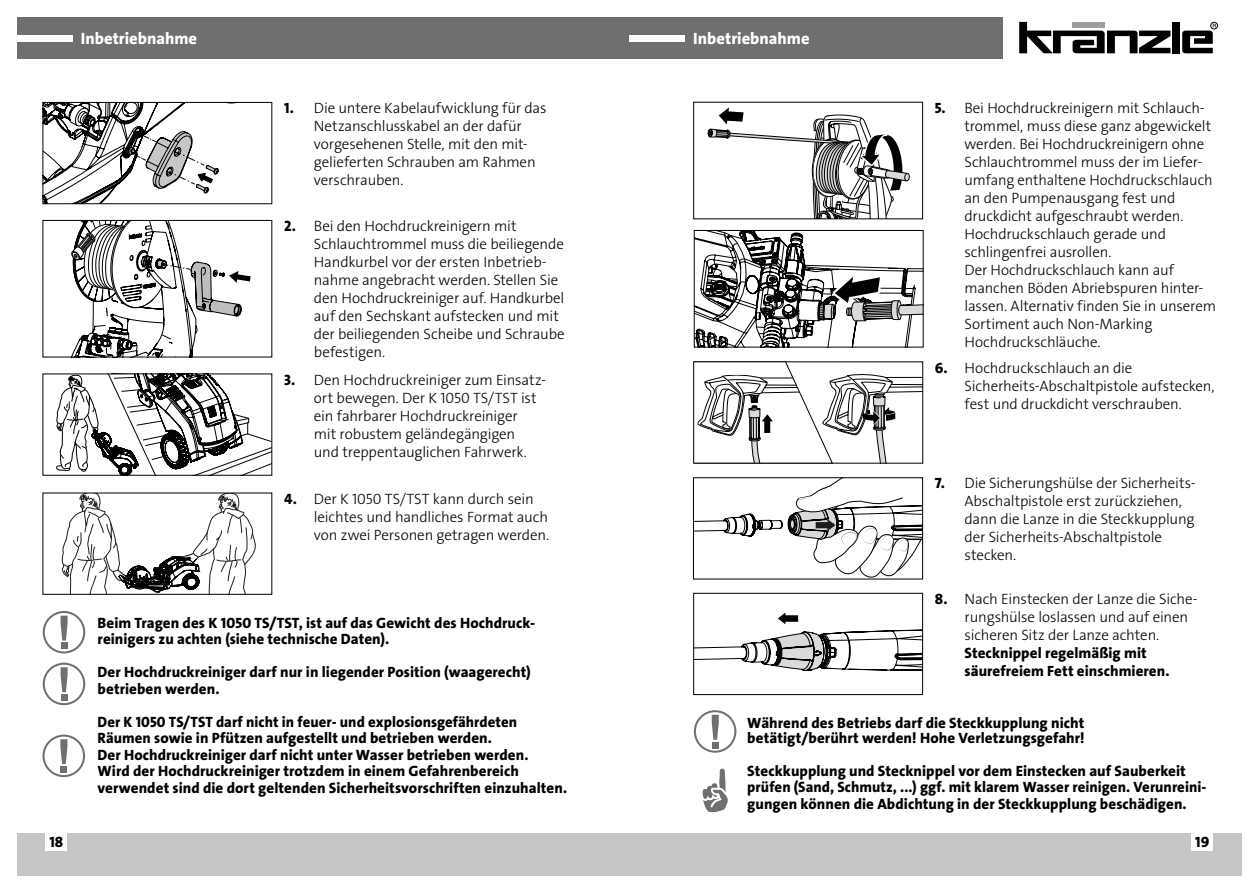
<style>
.page{position:relative;width:1259px;height:893px;background:#fff}
.page>*{position:absolute;margin:0;border:0;box-sizing:border-box;transform-origin:0 0}
.t1{font:16.5px "The Sans LP8 Ex Bld";color:#fff}
.t2{font:15px/18px "The Sans LP3 Lig";letter-spacing:-.01em;color:#000}
.t3{font:15px/16.5px "The Sans LP8 Ex Bld";letter-spacing:.005em;color:#000}
.s1{font-family:"The Sans LP8 Ex Bld"}
</style>
<div class="page">
<div style="left:629px;top:833px;width:613px;height:43px;background:#c6c6c6"></div>
<div style="left:17px;top:833px;width:612px;height:43px;background:#c6c6c6"></div>
<div style="left:1191px;top:833px;width:22px;height:18px;background:#fff"></div>
<div style="left:46px;top:833px;width:21px;height:18px;background:#fff"></div>
<div style="left:17px;top:17px;width:985px;height:41px;background:#706f6f"></div>
<div style="left:17px;top:35px;width:55px;height:6px;background:#fff"></div>
<div style="left:629px;top:35px;width:56px;height:6px;background:#fff"></div>
<svg style="left:1019px;top:22px;width:151px;height:31px"></svg>
<div style="left:1172px;top:22px;width:7px;height:31px;background:#000"></div>
<div style="left:1210px;top:22px;width:7px;height:7px;border:1px solid #000;border-radius:50%"></div>
<svg style="left:1182px;top:24px;width:34px;height:29px"></svg>
<svg style="left:45px;top:104px;width:174px;height:98px"></svg>
<div style="left:43px;top:102px;width:229px;height:102px;border:1px solid #000"></div>
<svg style="left:56px;top:376px;width:214px;height:98px"></svg>
<svg style="left:62px;top:495px;width:194px;height:98px"></svg>
<div style="left:43px;top:493px;width:229px;height:102px;border:1px solid #000"></div>
<svg style="left:43px;top:663px;width:42px;height:42px"></svg>
<div style="left:61px;top:694px;width:6px;height:7px;background:#706f6f"></div>
<svg style="left:43px;top:611px;width:42px;height:42px"></svg>
<svg style="left:693px;top:101px;width:230px;height:119px"></svg>
<svg style="left:71px;top:222px;width:180px;height:133px"></svg>
<div style="left:43px;top:220px;width:229px;height:137px;border:1px solid #000"></div>
<svg style="left:693px;top:361px;width:230px;height:103px"></svg>
<svg style="left:693px;top:592px;width:230px;height:103px"></svg>
<svg style="left:693px;top:477px;width:230px;height:103px"></svg>
<svg style="left:43px;top:735px;width:42px;height:42px"></svg>
<div style="left:61px;top:766px;width:6px;height:7px;background:#706f6f"></div>
<svg style="left:693px;top:230px;width:231px;height:118px"></svg>
<svg style="left:694px;top:710px;width:42px;height:43px"></svg>
<svg style="left:702px;top:768px;width:26px;height:43px"></svg>
<p class="t1" style="left:81px;top:28px;width:118px">Inbetriebnahme</p>
<p class="t1" style="left:693px;top:28px;width:118px">Inbetriebnahme</p>
<p class="t2" style="left:314px;top:99px;width:234px;text-indent:-30px"><span class="s1">1.</span> Die untere Kabelaufwicklung für das<br>Netzanschlusskabel an der dafür vorgesehenen Stelle, mit den mit&shy;gelieferten Schrauben am Rahmen verschrauben.</p>
<p class="t2" style="left:314px;top:217px;width:252px;text-indent:-30px"><span class="s1">2.</span> Bei den Hochdruckreinigern mit Schlauchtrommel muss die beiliegende Handkurbel vor der ersten Inbetrieb&shy;nahme angebracht werden. Stellen Sie den Hochdruckreiniger auf. Handkurbel auf den Sechskant aufstecken und mit der beiliegenden Scheibe und Schraube befestigen.</p>
<p class="t2" style="left:314px;top:371px;width:234px;text-indent:-30px"><span class="s1">3.</span> Den Hochdruckreiniger zum Einsatz&shy;ort bewegen. Der K 1050 TS/TST ist ein fahrbarer Hochdruckreiniger<br>mit robustem geländegängigen<br>und treppentauglichen Fahrwerk.</p>
<p class="t2" style="left:314px;top:490px;width:237px;text-indent:-30px"><span class="s1">4.</span> Der K 1050 TS/TST kann durch sein leichtes und handliches Format auch von zwei Personen getragen werden.</p>
<p class="t2" style="left:964px;top:99px;width:253px;text-indent:-30px"><span class="s1">5.</span> Bei Hochdruckreinigern mit Schlauch&shy;trommel, muss diese ganz abgewickelt werden. Bei Hochdruckreinigern ohne Schlauchtrommel muss der im Liefer&shy;umfang enthaltene Hochdruckschlauch an den Pumpenausgang fest und druckdicht aufgeschraubt werden.<br>Hochdruckschlauch gerade und schlingenfrei ausrollen.<br>Der Hochdruckschlauch kann auf manchen Böden Abriebspuren hinter&shy;lassen. Alternativ finden Sie in unserem Sortiment auch Non-Marking Hochdruckschläuche.</p>
<p class="t2" style="left:964px;top:359px;width:251px;text-indent:-30px"><span class="s1">6.</span> Hochdruckschlauch an die<br>Sicherheits-Abschaltpistole aufstecken, fest und druckdicht verschrauben.</p>
<p class="t2" style="left:964px;top:474px;width:233px;text-indent:-30px"><span class="s1">7.</span> Die Sicherungshülse der Sicherheits-<br>Abschaltpistole erst zurückziehen, dann die Lanze in die Steckkupplung der Sicherheits-Abschaltpistole stecken.</p>
<p class="t3" style="left:98px;top:614px;width:439px">Beim Tragen des K 1050 TS/TST, ist auf das Gewicht des Hochdruck&shy;reinigers zu achten (siehe technische Daten).</p>
<p class="t3" style="left:98px;top:664px;width:435px">Der Hochdruckreiniger darf nur in liegender Position (waagerecht) betrieben werden.</p>
<p class="t3" style="left:98px;top:713px;width:471px">Der K 1050 TS/TST darf nicht in feuer- und explosionsgefährdeten Räumen sowie in Pfützen aufgestellt und betrieben werden.<br>Der Hochdruckreiniger darf nicht unter Wasser betrieben werden.<br>Wird der Hochdruckreiniger trotzdem in einem Gefahrenbereich verwendet sind die dort geltenden Sicherheitsvorschriften einzuhalten.</p>
<p class="t2" style="left:964px;top:590px;width:234px;text-indent:-30px"><span class="s1">8.</span> Nach Einstecken der Lanze die Siche&shy;rungshülse loslassen und auf einen sicheren Sitz der Lanze achten.</p>
<p class="t3" style="left:964px;top:644px;width:206px;line-height:18px">Stecknippel regelmäßig mit säurefreiem Fett einschmieren.</p>
<p class="t3" style="left:747px;top:715px;width:339px;line-height:15.8px">Während des Betriebs darf die Steckkupplung nicht betätigt/berührt werden! Hohe Verletzungsgefahr!</p>
<p class="t3" style="left:747px;top:762px;width:460px">Steckkupplung und Stecknippel vor dem Einstecken auf Sauberkeit prüfen (Sand, Schmutz, ...) ggf. mit klarem Wasser reinigen. Verunreini&shy;gungen können die Abdichtung in der Steckkupplung beschädigen.</p>
<p class="t3" style="left:49px;top:834px;width:15px">18</p>
<p class="t3" style="left:1195px;top:834px;width:16px">19</p>
</div>
